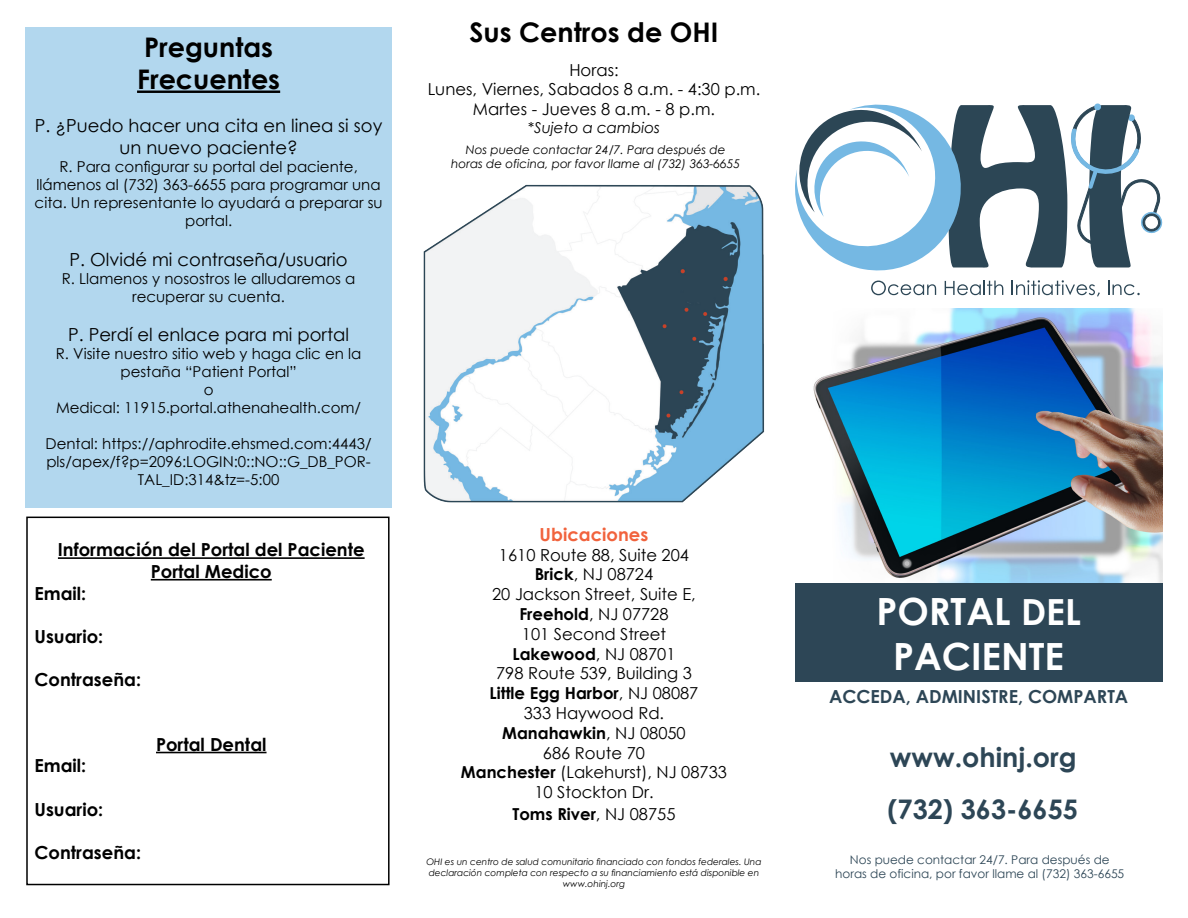
<style>
.page{position:relative;width:1188px;height:918px;background:#fff}
.page>*{position:absolute;margin:0;border:0;box-sizing:border-box;transform-origin:0 0}
.t1{font:700 37.5px "Century Gothic";color:#fff}
.t2{font:700 27px "Century Gothic";color:#000}
.t3{font:700 27px/51.9px "Century Gothic";color:#2d4656}
.t4{font:700 18px "Century Gothic";color:#000}
.t5{font:18px/21.6px "Century Gothic";color:#000;text-align:center}
.t6{font:700 18px "Century Gothic";color:#2d4656}
.t7{font:700 18px "Century Gothic";color:#f1633d}
.t8{font:16.5px "Century Gothic";color:#000}
.t9{font:700 16.5px "Century Gothic";color:#000}
.t10{font:15px/18px "Century Gothic";color:#000;text-align:center}
.t11{font:italic 15px "Century Gothic";color:#000}
.t12{font:italic 12px/14.4px "Century Gothic";color:#000;text-align:center}
.t13{font:12px/14.4px "Century Gothic";color:#2d4656;text-align:center}
.t14{font:italic 9px/10.8px "Century Gothic";color:#000;text-align:center}
.s1{font-weight:700}
.s2{font-weight:400}
.s3{font-size:36px}
</style>
<div class="page">
<img style="left:423px;top:184px;width:342px;height:319px">
<svg style="left:795px;top:103px;width:367px;height:194px"></svg>
<img style="left:795px;top:308px;width:367px;height:276px">
<div style="left:795px;top:584px;width:367px;height:98px;background:#2d4656"></div>
<div style="left:25px;top:27px;width:367px;height:480px;background:#b2d7ee"></div>
<hr style="left:137px;top:91px;width:143px;height:2px;background:#000">
<hr style="left:58px;top:557px;width:307px;height:2px;background:#000">
<hr style="left:151px;top:579px;width:121px;height:2px;background:#000">
<hr style="left:156px;top:752px;width:111px;height:1px;background:#000">
<div style="left:26px;top:517px;width:364px;height:368px;border:2px solid #000"></div>
<p class="t2" style="left:144px;top:27px;width:131px">Preguntas</p>
<p class="t2" style="left:137px;top:59px;width:145px">Frecuentes</p>
<p class="t5" style="left:35px;top:115px;width:349px">P. ¿Puedo hacer una cita en linea si soy un nuevo paciente?</p>
<p class="t10" style="left:35px;top:157px;width:349px">R. Para configurar su portal del paciente, llámenos al (732) 363-6655 para programar una cita. Un representante lo ayudará a preparar su portal.</p>
<p class="t5" style="left:70px;top:248px;width:279px">P. Olvidé mi contraseña/usuario</p>
<p class="t10" style="left:62px;top:269px;width:295px">R. Llamenos y nosostros le alludaremos a</p>
<p class="t10" style="left:132px;top:287px;width:154px">recuperar su cuenta.</p>
<p class="t5" style="left:68px;top:324px;width:282px">P. Perdí el enlace para mi portal</p>
<p class="t10" style="left:56px;top:345px;width:307px">R. Visite nuestro sitio web y haga clic en la pestaña “Patient Portal”</p>
<p class="t10" style="left:204px;top:381px;width:11px">o</p>
<p class="t10" style="left:56px;top:399px;width:307px">Medical: 11915.portal.athenahealth.com/</p>
<p class="t10" style="left:46px;top:435px;width:328px">Dental: https://aphrodite.ehsmed.com:4443/ pls/apex/f?p=2096:LOGIN:0::NO::G_DB_POR-<br>TAL_ID:314&amp;tz=-5:00</p>
<p class="t4" style="left:58px;top:536px;width:308px">Información del Portal del Paciente</p>
<p class="t4" style="left:151px;top:558px;width:122px">Portal Medico</p>
<p class="t4" style="left:35px;top:579px;width:53px">Email:</p>
<p class="t4" style="left:35px;top:623px;width:70px">Usuario:</p>
<p class="t4" style="left:35px;top:666px;width:108px">Contraseña:</p>
<p class="t4" style="left:35px;top:752px;width:53px">Email:</p>
<p class="t4" style="left:35px;top:795px;width:70px">Usuario:</p>
<p class="t4" style="left:35px;top:839px;width:108px">Contraseña:</p>
<p class="t4" style="left:156px;top:731px;width:112px">Portal Dental</p>
<p class="t2" style="left:470px;top:12px;width:250px">Sus Centros de OHI</p>
<p class="t8" style="left:569px;top:58px;width:51px">Horas:</p>
<p class="t8" style="left:428px;top:78px;width:334px">Lunes, Viernes, Sabados 8 a.m. - 4:30 p.m.</p>
<p class="t8" style="left:473px;top:98px;width:244px">Martes - Jueves 8 a.m. - 8 p.m.</p>
<p class="t11" style="left:528px;top:117px;width:134px">*Sujeto a cambios</p>
<p class="t12" style="left:451px;top:142px;width:290px">Nos puede contactar 24/7. Para después de horas de oficina, por favor llame al (732) 363-6655</p>
<p class="t7" style="left:540px;top:521px;width:110px">Ubicaciones</p>
<p class="t8" style="left:499px;top:543px;width:192px">1610 Route 88, Suite 204</p>
<p class="t8" style="left:535px;top:563px;width:120px"><span class="s1">Brick</span>, NJ 08724</p>
<p class="t8" style="left:492px;top:583px;width:205px">20 Jackson Street, Suite E,</p>
<p class="t9" style="left:519px;top:602px;width:151px">Freehold<span class="s2">, NJ 07728</span></p>
<p class="t8" style="left:522px;top:622px;width:146px">101 Second Street</p>
<p class="t9" style="left:512px;top:641px;width:165px">Lakewood<span class="s2">, NJ 08701</span></p>
<p class="t8" style="left:496px;top:662px;width:197px">798 Route 539, Building 3</p>
<p class="t9" style="left:490px;top:681px;width:210px">Little Egg Harbor<span class="s2">, NJ 08087</span></p>
<p class="t8" style="left:524px;top:702px;width:142px">333 Haywood Rd.</p>
<p class="t9" style="left:502px;top:720px;width:185px">Manahawkin<span class="s2">, NJ 08050</span></p>
<p class="t8" style="left:543px;top:741px;width:104px">686 Route 70</p>
<p class="t8" style="left:461px;top:761px;width:268px"><span class="s1">Manchester</span> (Lakehurst), NJ 08733</p>
<p class="t8" style="left:534px;top:781px;width:121px">10 Stockton Dr.</p>
<p class="t9" style="left:512px;top:801px;width:165px">Toms River<span class="s2">, NJ 08755</span></p>
<p class="t14" style="left:426px;top:857px;width:337px">OHI es un centro de salud comunitario financiado con fondos federales. Una declaración completa con respecto a su financiamiento está disponible en www.ohinj.org</p>
<p class="t1" style="left:876px;top:582px;width:206px">PORTAL <span class="s3">DEL</span></p>
<p class="t1" style="left:893px;top:627px;width:172px">PACIENTE</p>
<p class="t6" style="left:829px;top:683px;width:301px">ACCEDA, ADMINISTRE, COMPARTA</p>
<p class="t3" style="left:887px;top:730px;width:192px">www.ohinj.org (732) 363-6655</p>
<p class="t13" style="left:835px;top:852px;width:290px">Nos puede contactar 24/7. Para después de horas de oficina, por favor llame al (732) 363-6655</p>
</div>
